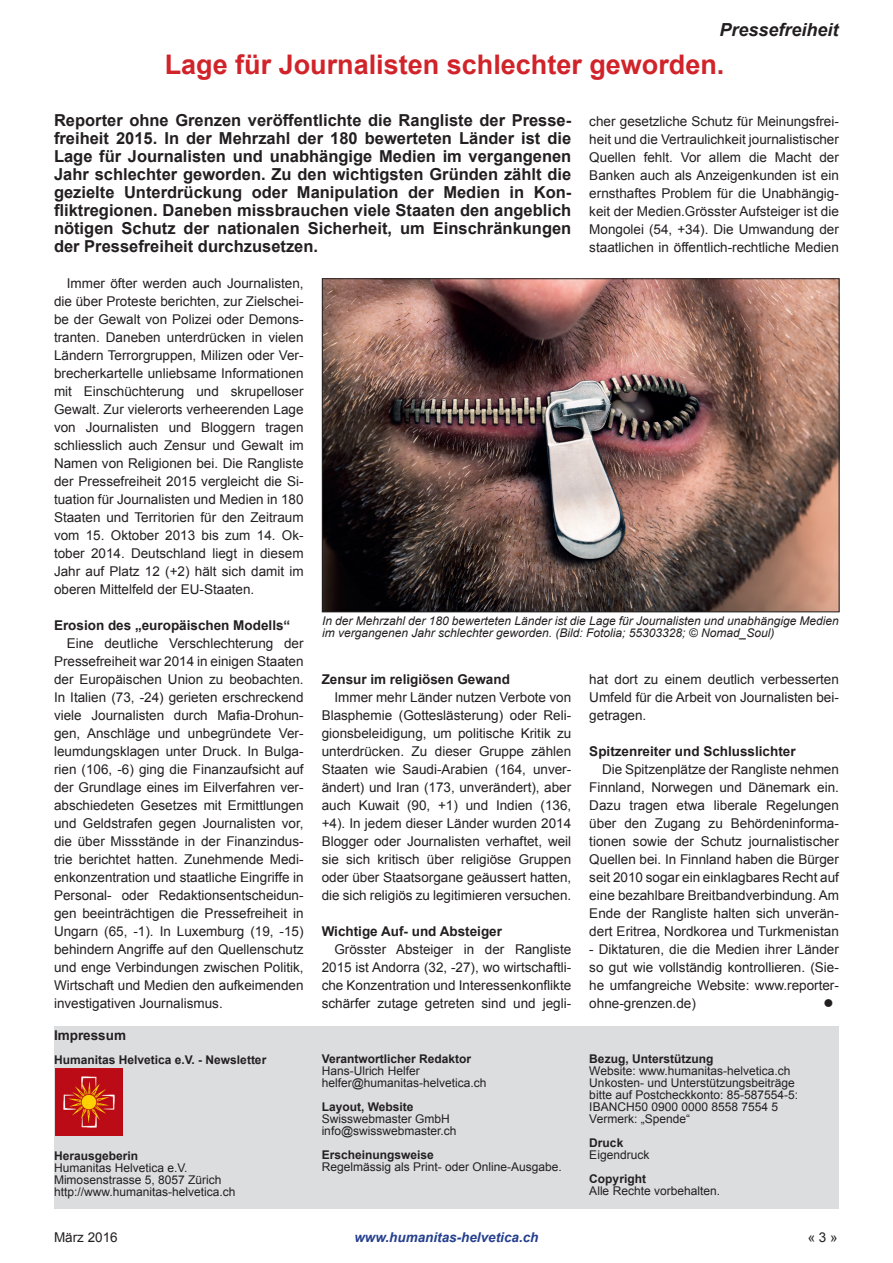
<style>
.page{position:relative;width:893px;height:1263px;background:#fff}
.page>*{position:absolute;margin:0;border:0;box-sizing:border-box;transform-origin:0 0}
.Titel-1{font:700 27px "Arial";color:#d1232a}
.Kopfzeile-R{font:italic 700 18px "Arial";color:#231f20}
.Lead{font:700 16.5px/18px "Arial";color:#231f20;text-align:justify}
.t1{font:13.5px/18px "Arial";color:#231f20;text-align:justify}
.Untertitel-3{font:700 13.5px "Arial";color:#231f20}
.t2{font:italic 700 13.5px "Arial";color:#253f8e}
.t3{font:13.5px "Wingdings";color:#231f20}
.t4{font:12px/12px "Arial";color:#231f20}
.Legende{font:italic 12px/12px "Arial";color:#231f20}
.t5{font:700 12px "Arial";color:#231f20}
</style>
<div class="page">
<div style="left:54px;top:1026px;width:785px;height:183px;background:#dcdddf"></div>
<img style="left:55px;top:1068px;width:68px;height:68px">
<img style="left:324px;top:281px;width:513px;height:329px">
<p class="Kopfzeile-R" style="left:720px;top:18px;width:121px">Pressefreiheit</p>
<p class="Titel-1" style="left:165px;top:46px;width:561px">Lage für Journalisten schlechter geworden.</p>
<p class="Lead" style="left:54px;top:112px;width:519px">Reporter ohne Grenzen veröffentlichte die Rangliste der Presse&shy;freiheit 2015. In der Mehrzahl der 180 bewerteten Länder ist die Lage für Journalisten und unabhängige Medien im vergangenen Jahr schlechter geworden. Zu den wichtigsten Gründen zählt die gezielte Unterdrückung oder Manipulation der Medien in Kon&shy;fliktregionen. Daneben missbrauchen viele Staaten den angeblich nötigen Schutz der nationalen Sicherheit, um Einschränkungen der Pressefreiheit durchzusetzen.</p>
<p class="t1" style="left:589px;top:112px;width:251px">cher gesetzliche Schutz für Meinungsfrei&shy;heit und die Vertraulichkeit journalistischer Quellen fehlt. Vor allem die Macht der Banken auch als Anzeigenkunden ist ein ernsthaftes Problem für die Unabhängig&shy;keit der Medien.Grösster Aufsteiger ist die Mongolei (54, +34). Die Umwandung der staatlichen in öffentlich-rechtliche Medien</p>
<p class="t1" style="left:54px;top:274px;width:251px;text-indent:13px">Immer öfter werden auch Journalisten, die über Proteste berichten, zur Zielschei&shy;be der Gewalt von Polizei oder Demons&shy;tranten. Daneben unterdrücken in vielen Ländern Terrorgruppen, Milizen oder Ver&shy;brecherkartelle unliebsame Informationen mit Einschüchterung und skrupelloser Gewalt. Zur vielerorts verheerenden Lage von Journalisten und Bloggern tragen schliesslich auch Zensur und Gewalt im Namen von Religionen bei. Die Rangliste der Pressefreiheit 2015 vergleicht die Si&shy;tuation für Journalisten und Medien in 180<br>Staaten und Territorien für den Zeitraum vom 15. Oktober 2013 bis zum 14. Ok&shy;tober 2014. Deutschland liegt in diesem Jahr auf Platz 12 (+2) hält sich damit im oberen Mittelfeld der EU-Staaten.</p>
<p class="Untertitel-3" style="left:54px;top:616px;width:238px">Erosion des „europäischen Modells“</p>
<p class="t1" style="left:54px;top:634px;width:251px;text-indent:13px">Eine deutliche Verschlechterung der Pressefreiheit war 2014 in einigen Staaten der Europäischen Union zu beobachten.<br>In Italien (73, -24) gerieten erschreckend viele Journalisten durch Mafia-Drohun&shy;gen, Anschläge und unbegründete Ver&shy;leumdungsklagen unter Druck. In Bulga&shy;rien (106, -6) ging die Finanzaufsicht auf der Grundlage eines im Eilverfahren ver&shy;abschiedeten Gesetzes mit Ermittlungen und Geldstrafen gegen Journalisten vor, die über Missstände in der Finanzindus&shy;trie berichtet hatten. Zunehmende Medi&shy;enkonzentration und staatliche Eingriffe in Personal- oder Redaktionsentscheidun&shy;gen beeinträchtigen die Pressefreiheit in Ungarn (65, -1). In Luxemburg (19, -15) behindern Angriffe auf den Quellenschutz und enge Verbindungen zwischen Politik, Wirtschaft und Medien den aufkeimenden investigativen Journalismus.</p>
<p class="Untertitel-3" style="left:54px;top:1026px;width:74px">Impressum</p>
<p class="t5" style="left:54px;top:1052px;width:214px">Humanitas Helvetica e.V. - Newsletter</p>
<p class="t5" style="left:54px;top:1148px;width:86px">Herausgeberin</p>
<p class="t4" style="left:54px;top:1162px;width:183px">Humanitas Helvetica e.V.<br>Mimosenstrasse 5, 8057 Zürich http://www.humanitas-helvetica.ch</p>
<p class="Legende" style="left:322px;top:615px;width:518px">In der Mehrzahl der 180 bewerteten Länder ist die Lage für Journalisten und unabhängige Medien im vergangenen Jahr schlechter geworden. (Bild: Fotolia; 55303328; © Nomad_Soul)</p>
<p class="Untertitel-3" style="left:322px;top:670px;width:190px">Zensur im religiösen Gewand</p>
<p class="t1" style="left:322px;top:688px;width:251px;text-indent:13px">Immer mehr Länder nutzen Verbote von Blasphemie (Gotteslästerung) oder Reli&shy;gionsbeleidigung, um politische Kritik zu unterdrücken. Zu dieser Gruppe zählen Staaten wie Saudi-Arabien (164, unver&shy;ändert) und Iran (173, unverändert), aber auch Kuwait (90, +1) und Indien (136, +4). In jedem dieser Länder wurden 2014<br>Blogger oder Journalisten verhaftet, weil sie sich kritisch über religiöse Gruppen oder über Staatsorgane geäussert hatten, die sich religiös zu legitimieren versuchen.</p>
<p class="Untertitel-3" style="left:322px;top:922px;width:182px">Wichtige Auf- und Absteiger</p>
<p class="t1" style="left:322px;top:940px;width:251px;text-indent:13px">Grösster Absteiger in der Rangliste 2015 ist Andorra (32, -27), wo wirtschaftli&shy;che Konzentration und Interessenkonflikte schärfer zutage getreten sind und jegli-</p>
<p class="t5" style="left:322px;top:1051px;width:151px">Verantwortlicher Redaktor</p>
<p class="t4" style="left:322px;top:1065px;width:166px">Hans-Ulrich Helfer helfer@humanitas-helvetica.ch</p>
<p class="t5" style="left:322px;top:1099px;width:93px">Layout, Website</p>
<p class="t4" style="left:322px;top:1113px;width:136px">Swisswebmaster GmbH info@swisswebmaster.ch</p>
<p class="t5" style="left:322px;top:1147px;width:114px">Erscheinungsweise</p>
<p class="t4" style="left:322px;top:1161px;width:242px">Regelmässig als Print- oder Online-Ausgabe.</p>
<p class="t1" style="left:589px;top:670px;width:251px">hat dort zu einem deutlich verbesserten Umfeld für die Arbeit von Journalisten bei&shy;getragen.</p>
<p class="Untertitel-3" style="left:589px;top:742px;width:208px">Spitzenreiter und Schlusslichter</p>
<p class="t1" style="left:589px;top:760px;width:251px;text-indent:13px">Die Spitzenplätze der Rangliste nehmen Finnland, Norwegen und Dänemark ein.<br>Dazu tragen etwa liberale Regelungen über den Zugang zu Behördeninforma&shy;tionen sowie der Schutz journalistischer Quellen bei. In Finnland haben die Bürger seit 2010 sogar ein einklagbares Recht auf eine bezahlbare Breitbandverbindung. Am Ende der Rangliste halten sich unverän&shy;dert Eritrea, Nordkorea und Turkmenistan</p>
<p class="t1" style="left:589px;top:940px;width:251px">- Diktaturen, die die Medien ihrer Länder so gut wie vollständig kontrollieren. (Sie&shy;he umfangreiche Website: www.reporter&shy;ohne-grenzen.de)</p>
<p class="t3" style="left:823px;top:996px;width:12px">●</p>
<p class="t5" style="left:589px;top:1051px;width:125px">Bezug, Unterstützung</p>
<p class="t4" style="left:589px;top:1065px;width:210px">Website: www.humanitas-helvetica.ch Unkosten- und Unterstützungsbeiträge bitte auf Postcheckkonto: 85-587554-5:<br>IBANCH50 0900 0000 8558 7554 5<br>Vermerk: „Spende“</p>
<p class="t5" style="left:589px;top:1135px;width:36px">Druck</p>
<p class="t4" style="left:589px;top:1149px;width:62px">Eigendruck</p>
<p class="t5" style="left:589px;top:1171px;width:58px">Copyright</p>
<p class="t4" style="left:589px;top:1185px;width:132px">Alle Rechte vorbehalten.</p>
<p class="t1" style="left:54px;top:1228px;width:65px">März 2016</p>
<p class="t2" style="left:354px;top:1228px;width:186px">www.humanitas-helvetica.ch</p>
<p class="t1" style="left:808px;top:1228px;width:32px">« 3 »</p>
</div>
